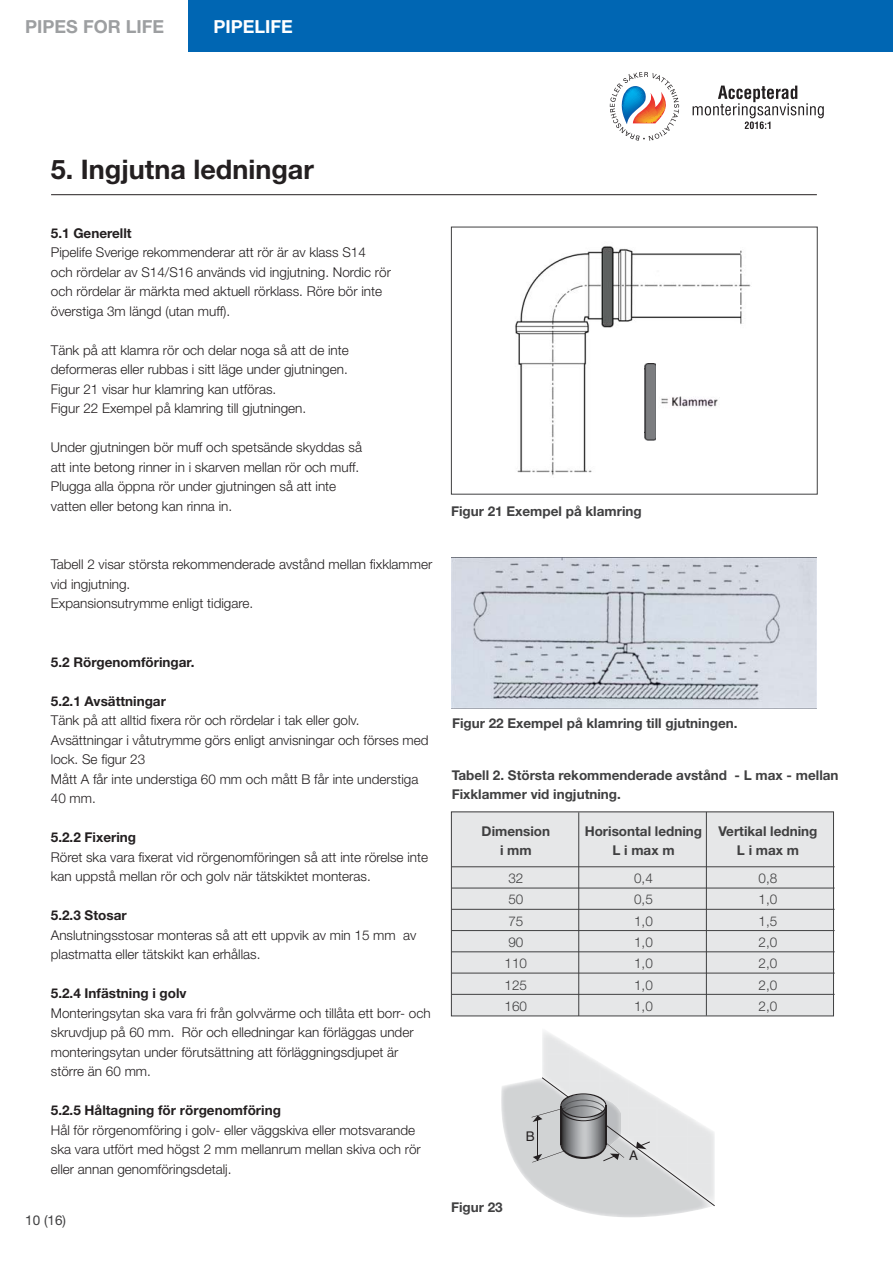
<style>
.page{position:relative;width:893px;height:1263px;background:#fff}
.page>*{position:absolute;margin:0;border:0;box-sizing:border-box;transform-origin:0 0}
.t1{font:700 27px "Helvetica Neue";color:#231f20}
.t2{font:700 18px "Helvetica Neue";color:#9d9fa1}
.t3{font:700 18px "Helvetica Neue";color:#fff}
.t4{font:300 13.5px/19.5px "Helvetica Neue";color:#231f20}
.t5{font:700 13.5px/19.5px "Helvetica Neue";color:#404041}
.t6{font:700 13.5px "Helvetica Neue";color:#231f20}
.t7{font:300 13.5px "Helvetica Neue";color:#404041}
.t8{font:13.5px "Helvetica Neue";color:#404041}
.t9{font:13.35px "Helvetica";color:#231f20}
</style>
<div class="page">
<div style="left:188px;top:0;width:704px;height:51px;background:#0066b3"></div>
<hr style="left:51px;top:194px;width:765px;height:1px;background:#231f20">
<img style="left:451px;top:558px;width:365px;height:150px">
<div style="left:451px;top:812px;width:382px;height:204px;background:#e6e7e8"></div>
<hr style="left:451px;top:866px;width:383px;height:1px;background:#404041">
<hr style="left:451px;top:888px;width:383px;height:1px;background:#404041">
<hr style="left:451px;top:909px;width:383px;height:1px;background:#404041">
<hr style="left:451px;top:930px;width:383px;height:1px;background:#404041">
<hr style="left:451px;top:951px;width:383px;height:1px;background:#404041">
<hr style="left:451px;top:973px;width:383px;height:1px;background:#404041">
<hr style="left:451px;top:994px;width:383px;height:1px;background:#404041">
<hr style="left:578px;top:812px;width:1px;height:204px;background:#404041">
<hr style="left:706px;top:812px;width:1px;height:204px;background:#404041">
<img style="left:501px;top:1080px;width:210px;height:137px">
<svg style="left:531px;top:1077px;width:184px;height:129px;background:#d1d2d3"></svg>
<hr style="left:537px;top:1116px;width:1px;height:45px;background:#231f20">
<img style="left:515px;top:246px;width:236px;height:230px">
<img style="left:658px;top:375px;width:61px;height:50px">
<img style="left:644px;top:364px;width:11px;height:76px">
<svg style="left:609px;top:72px;width:70px;height:69px"></svg>
<svg style="left:692px;top:86px;width:131px;height:43px"></svg>
<h2 class="t2" style="left:25px;top:20px;width:140px">PIPES FOR LIFE</h2>
<h2 class="t3" style="left:213px;top:20px;width:81px">PIPELIFE</h2>
<h1 class="t1" style="left:51px;top:160px;width:264px">5. Ingjutna ledningar</h1>
<p class="t6" style="left:51px;top:228px;width:82px">5.1 Generellt</p>
<p class="t4" style="left:51px;top:244px;width:341px">Pipelife Sverige rekommenderar att rör är av klass S14 och rördelar av S14/S16 används vid ingjutning. Nordic rör och rördelar är märkta med aktuell rörklass. Röre bör inte överstiga 3m längd (utan muff).</p>
<p class="t4" style="left:51px;top:341px;width:299px">Tänk på att klamra rör och delar noga så att de inte deformeras eller rubbas i sitt läge under gjutningen.<br>Figur 21 visar hur klamring kan utföras.<br>Figur 22 Exempel på klamring till gjutningen.</p>
<p class="t4" style="left:51px;top:439px;width:313px">Under gjutningen bör muff och spetsände skyddas så att inte betong rinner in i skarven mellan rör och muff.<br>Plugga alla öppna rör under gjutningen så att inte vatten eller betong kan rinna in.</p>
<p class="t4" style="left:51px;top:556px;width:383px">Tabell 2 visar största rekommenderade avstånd mellan fixklammer vid ingjutning.<br>Expansionsutrymme enligt tidigare.</p>
<p class="t6" style="left:51px;top:657px;width:145px">5.2 Rörgenomföringar.</p>
<p class="t6" style="left:51px;top:696px;width:117px">5.2.1 Avsättningar</p>
<p class="t4" style="left:51px;top:712px;width:379px">Tänk på att alltid fixera rör och rördelar i tak eller golv.<br>Avsättningar i våtutrymme görs enligt anvisningar och förses med lock. Se figur 23<br>Mått A får inte understiga 60 mm och mått B får inte understiga 40 mm.</p>
<p class="t6" style="left:51px;top:832px;width:87px">5.2.2 Fixering</p>
<p class="t4" style="left:51px;top:848px;width:379px">Röret ska vara fixerat vid rörgenomföringen så att inte rörelse inte kan uppstå mellan rör och golv när tätskiktet monteras.</p>
<p class="t6" style="left:51px;top:910px;width:77px">5.2.3 Stosar</p>
<p class="t4" style="left:51px;top:926px;width:367px">Anslutningsstosar monteras så att ett uppvik av min 15 mm av plastmatta eller tätskikt kan erhållas.</p>
<p class="t6" style="left:51px;top:988px;width:137px">5.2.4 Infästning i golv</p>
<p class="t4" style="left:51px;top:1004px;width:381px">Monteringsytan ska vara fri från golvvärme och tillåta ett borr- och skruvdjup på 60 mm. Rör och elledningar kan förläggas under monteringsytan under förutsättning att förläggningsdjupet är större än 60 mm.</p>
<p class="t6" style="left:51px;top:1105px;width:231px">5.2.5 Håltagning för rörgenomföring</p>
<p class="t4" style="left:51px;top:1121px;width:371px">Hål för rörgenomföring i golv- eller väggskiva eller motsvarande ska vara utfört med högst 2 mm mellanrum mellan skiva och rör eller annan genomföringsdetalj.</p>
<p class="t8" style="left:25px;top:1216px;width:42px">10 (16)</p>
<p class="t5" style="left:451px;top:503px;width:192px">Figur 21 Exempel på klamring</p>
<p class="t5" style="left:452px;top:715px;width:287px">Figur 22 Exempel på klamring till gjutningen.</p>
<p class="t5" style="left:451px;top:766px;width:388px">Tabell 2. Största rekommenderade avstånd - L max - mellan<br>Fixklammer vid ingjutning.</p>
<p class="t5" style="left:481px;top:823px;width:70px">Dimension</p>
<p class="t5" style="left:584px;top:823px;width:234px">Horisontal ledning Vertikal ledning</p>
<p class="t5" style="left:500px;top:842px;width:33px">i mm</p>
<p class="t5" style="left:612px;top:842px;width:64px">L i max m</p>
<p class="t5" style="left:737px;top:842px;width:64px">L i max m</p>
<p class="t7" style="left:508px;top:873px;width:17px">32</p>
<p class="t7" style="left:634px;top:873px;width:20px">0,4</p>
<p class="t7" style="left:758px;top:873px;width:20px">0,8</p>
<p class="t7" style="left:508px;top:895px;width:17px">50</p>
<p class="t7" style="left:634px;top:895px;width:20px">0,5</p>
<p class="t7" style="left:758px;top:895px;width:20px">1,0</p>
<p class="t7" style="left:508px;top:916px;width:17px">75</p>
<p class="t7" style="left:634px;top:916px;width:20px">1,0</p>
<p class="t7" style="left:758px;top:916px;width:20px">1,5</p>
<p class="t7" style="left:508px;top:937px;width:17px">90</p>
<p class="t7" style="left:634px;top:937px;width:20px">1,0</p>
<p class="t7" style="left:758px;top:937px;width:20px">2,0</p>
<p class="t7" style="left:504px;top:959px;width:24px">110</p>
<p class="t7" style="left:634px;top:959px;width:20px">1,0</p>
<p class="t7" style="left:758px;top:959px;width:20px">2,0</p>
<p class="t7" style="left:504px;top:980px;width:24px">125</p>
<p class="t7" style="left:634px;top:980px;width:20px">1,0</p>
<p class="t7" style="left:758px;top:980px;width:20px">2,0</p>
<p class="t7" style="left:504px;top:1001px;width:24px">160</p>
<p class="t7" style="left:634px;top:1001px;width:20px">1,0</p>
<p class="t7" style="left:758px;top:1001px;width:20px">2,0</p>
<p class="t9" style="left:526px;top:1131px;width:10px">B</p>
<p class="t5" style="left:451px;top:1198px;width:53px">Figur 23</p>
<p class="t9" style="left:629px;top:1150px;width:10px">A</p>
</div>
